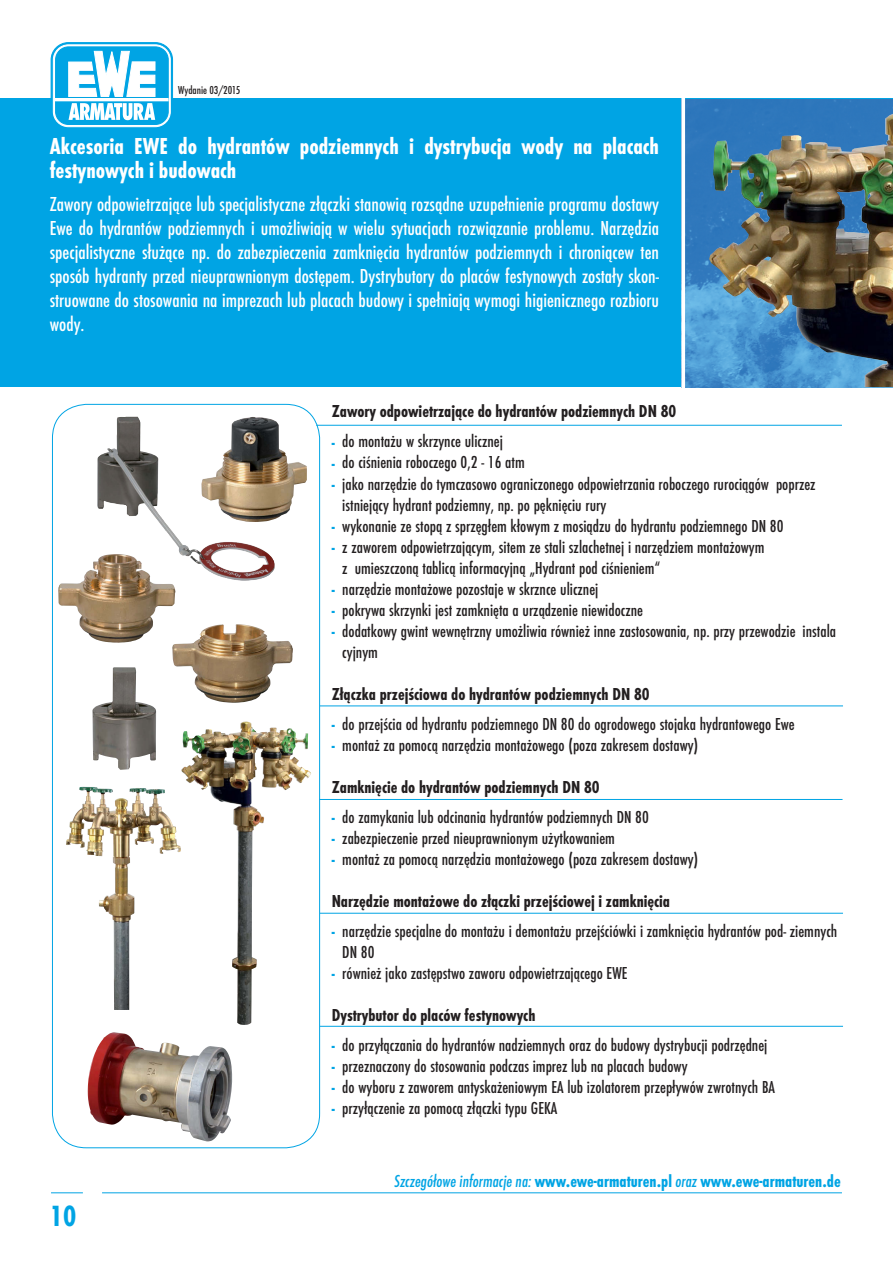
<style>
.page{position:relative;width:893px;height:1263px;background:#fff}
.page>*{position:absolute;margin:0;border:0;box-sizing:border-box;transform-origin:0 0}
.t1{font:700 condensed 27px "Futura Com";color:#00a4e4}
.t2{font:700 condensed 24px/24px "Futura TCE";color:#fff}
.t3{font:500 condensed 21px/24px "Futura TCE";color:#fff;text-align:justify}
.t4{font:500 condensed 18px/21px "Futura TCE";color:#231f20}
.t5{font:700 condensed 18px "Futura TCE";color:#231f20}
.t6{font:700 condensed 18px "Futura TCE";color:#00a4e4}
.t7{font:500 condensed 12px "Futura TCE";color:#231f20}
.s1{font-weight:700;color:#00a4e4}
.s2{font-family:"Futura TCE Medi Cond Obli";font-weight:400;font-stretch:normal}
</style>
<div class="page">
<div style="left:0;top:99px;width:893px;height:288px;background:#00a4e4"></div>
<hr style="left:102px;top:1192px;width:740px;height:1px;background:#00a4e4">
<hr style="left:51px;top:1192px;width:32px;height:1px;background:#00a4e4">
<hr style="left:316px;top:425px;width:526px;height:1px;background:#00a4e4">
<div style="left:51px;top:43px;width:122px;height:86px;border:1px solid #00a4e4;border-radius:17px"></div>
<svg style="left:53px;top:45px;width:117px;height:82px"></svg>
<div style="left:53px;top:45px;width:117px;height:82px;border:1px solid #fff;border-radius:15px"></div>
<div style="left:56px;top:47px;width:112px;height:77px;background:#00a4e4;border-radius:13px"></div>
<div style="left:56px;top:47px;width:112px;height:77px;border:1px solid #00a4e4;border-radius:13px"></div>
<svg style="left:69px;top:51px;width:86px;height:46px"></svg>
<div style="left:56px;top:99px;width:112px;height:2px;border:1px solid #fff"></div>
<svg style="left:69px;top:103px;width:86px;height:17px"></svg>
<hr style="left:319px;top:799px;width:523px;height:1px;background:#00a4e4">
<hr style="left:320px;top:705px;width:523px;height:1px;background:#00a4e4">
<hr style="left:320px;top:913px;width:523px;height:1px;background:#00a4e4">
<img style="left:97px;top:417px;width:81px;height:129px">
<img style="left:201px;top:417px;width:106px;height:105px">
<img style="left:58px;top:554px;width:117px;height:89px">
<img style="left:172px;top:624px;width:121px;height:79px">
<img style="left:92px;top:667px;width:64px;height:103px">
<img style="left:181px;top:722px;width:130px;height:303px">
<img style="left:66px;top:787px;width:69px;height:223px">
<img style="left:88px;top:1032px;width:144px;height:109px">
<img style="left:681px;top:98px;width:212px;height:290px">
<hr style="left:320px;top:1026px;width:523px;height:1px;background:#00a4e4">
<p class="t7" style="left:178px;top:83px;width:64px">Wydanie 03/2015</p>
<h2 class="t2" style="left:50px;top:134px;width:611px">Akcesoria EWE do hydrantów podziemnych i dystrybucja wody na placach festynowych i budowach</h2>
<p class="t3" style="left:50px;top:192px;width:611px">Zawory odpowietrzające lub specjalistyczne złączki stanowią rozsądne uzupełnienie programu dostawy Ewe do hydrantów podziemnych i umożliwiają w wielu sytuacjach rozwiązanie problemu. Narzędzia specjalistyczne służące np. do zabezpieczenia zamknięcia hydrantów podziemnych i chroniącew ten sposób hydranty przed nieuprawnionym dostępem. Dystrybutory do placów festynowych zostały skon&shy;struowane do stosowania na imprezach lub placach budowy i spełniają wymogi higienicznego rozbioru wody.</p>
<p class="t5" style="left:332px;top:401px;width:346px">Zawory odpowietrzające do hydrantów podziemnych DN 80</p>
<p class="t4" style="left:332px;top:431px;width:173px"><span class="s1">-</span> do montażu w skrzynce ulicznej</p>
<p class="t4" style="left:332px;top:452px;width:195px"><span class="s1">-</span> do ciśnienia roboczego 0,2 - 16 atm</p>
<p class="t4" style="left:342px;top:473px;width:475px;text-indent:-11px"><span class="s1">-</span> jako narzędzie do tymczasowo ograniczonego odpowietrzania roboczego rurociągów poprzez istniejący hydrant podziemny, np. po pęknięciu rury</p>
<p class="t4" style="left:332px;top:515px;width:453px"><span class="s1">-</span> wykonanie ze stopą z sprzęgłem kłowym z mosiądzu do hydrantu podziemnego DN 80</p>
<p class="t4" style="left:342px;top:536px;width:424px;text-indent:-11px"><span class="s1">-</span> z zaworem odpowietrzającym, sitem ze stali szlachetnej i narzędziem montażowym z umieszczoną tablicą informacyjną „Hydrant pod ciśnieniem“</p>
<p class="t4" style="left:332px;top:578px;width:268px"><span class="s1">-</span> narzędzie montażowe pozostaje w skrznce ulicznej</p>
<p class="t4" style="left:332px;top:599px;width:313px"><span class="s1">-</span> pokrywa skrzynki jest zamknięta a urządzenie niewidoczne</p>
<p class="t4" style="left:342px;top:620px;width:495px;text-indent:-11px"><span class="s1">-</span> dodatkowy gwint wewnętrzny umożliwia również inne zastosowania, np. przy przewodzie instala cyjnym</p>
<p class="t5" style="left:332px;top:683px;width:320px">Złączka przejściowa do hydrantów podziemnych DN 80</p>
<p class="t4" style="left:332px;top:713px;width:465px"><span class="s1">-</span> do przejścia od hydrantu podziemnego DN 80 do ogrodowego stojaka hydrantowego Ewe</p>
<p class="t4" style="left:332px;top:734px;width:368px"><span class="s1">-</span> montaż za pomocą narzędzia montażowego (poza zakresem dostawy)</p>
<p class="t5" style="left:332px;top:776px;width:270px">Zamknięcie do hydrantów podziemnych DN 80</p>
<p class="t4" style="left:332px;top:806px;width:319px"><span class="s1">-</span> do zamykania lub odcinania hydrantów podziemnych DN 80</p>
<p class="t4" style="left:332px;top:827px;width:285px"><span class="s1">-</span> zabezpieczenie przed nieuprawnionym użytkowaniem</p>
<p class="t4" style="left:332px;top:848px;width:368px"><span class="s1">-</span> montaż za pomocą narzędzia montażowego (poza zakresem dostawy)</p>
<p class="t5" style="left:332px;top:890px;width:340px">Narzędzie montażowe do złączki przejściowej i zamknięcia</p>
<p class="t4" style="left:342px;top:920px;width:496px;text-indent:-11px"><span class="s1">-</span> narzędzie specjalne do montażu i demontażu przejściówki i zamknięcia hydrantów pod- ziemnych<br>DN 80</p>
<p class="t4" style="left:332px;top:962px;width:297px"><span class="s1">-</span> również jako zastępstwo zaworu odpowietrzającego EWE</p>
<p class="t5" style="left:332px;top:1004px;width:205px">Dystrybutor do placów festynowych</p>
<p class="t4" style="left:332px;top:1034px;width:437px"><span class="s1">-</span> do przyłączania do hydrantów nadziemnych oraz do budowy dystrybucji podrzędnej</p>
<p class="t4" style="left:332px;top:1055px;width:357px"><span class="s1">-</span> przeznaczony do stosowania podczas imprez lub na placach budowy</p>
<p class="t4" style="left:332px;top:1076px;width:445px"><span class="s1">-</span> do wyboru z zaworem antyskażeniowym EA lub izolatorem przepływów zwrotnych BA</p>
<p class="t4" style="left:332px;top:1097px;width:227px"><span class="s1">-</span> przyłączenie za pomocą złączki typu GEKA</p>
<h1 class="t1" style="left:50px;top:1198px;width:28px">10</h1>
<p class="t6" style="left:394px;top:1171px;width:448px"><span class="s2">Szczegółowe informacje na:</span> www.ewe-armaturen.pl <span class="s2">oraz</span> www.ewe-armaturen.de</p>
</div>
